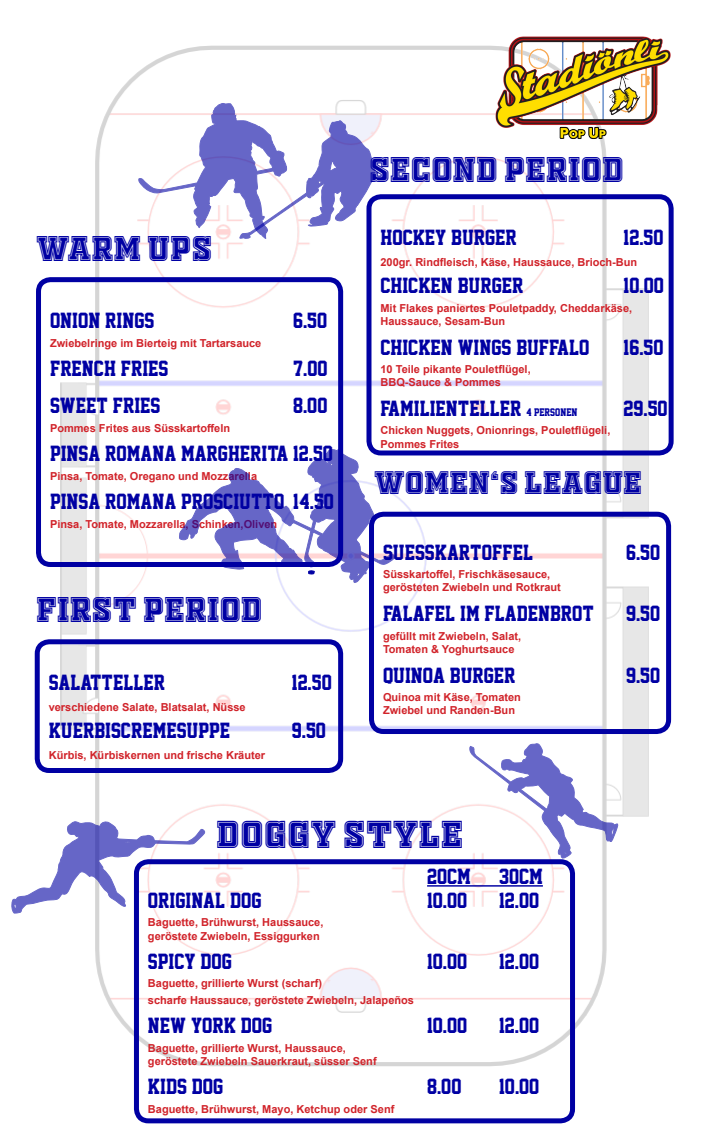
<style>
.page{position:relative;width:709px;height:1134px;background:#fff}
.page>*{position:absolute;margin:0;border:0;box-sizing:border-box;transform-origin:0 0}
.t1{font:37px "OLDSPORT01 COLLEGENCV";color:#0000a3}
.t2{font:34px "OLDSPORT01 COLLEGENCV";letter-spacing:-.01em;color:#0000a3}
.t3{font:31px "OLDSPORT01 COLLEGENCV";letter-spacing:-.005em;color:#0000a3}
.t4{font:20px "Superstar M54";color:#0000a3}
.t5{font:700 11px "Arial";color:#d1232a}
.s1{font-size:10px}
</style>
<div class="page">
<img style="left:41px;top:45px;width:632px;height:1022px">
<div style="left:36px;top:277px;width:307px;height:290px;border:5px solid #0000a3;border-radius:12px"></div>
<div style="left:369px;top:512px;width:302px;height:222px;border:5px solid #0000a3;border-radius:12px"></div>
<hr style="left:427px;top:885px;width:116px;height:2px;background:#0000a3">
<div style="left:134px;top:859px;width:441px;height:264px;border:5px solid #0000a3;border-radius:12px"></div>
<div style="left:35px;top:639px;width:308px;height:134px;border:5px solid #0000a3;border-radius:12px"></div>
<div style="left:366px;top:194px;width:307px;height:261px;border:5px solid #0000a3;border-radius:12px"></div>
<svg style="left:11px;top:820px;width:195px;height:94px"></svg>
<svg style="left:137px;top:102px;width:239px;height:138px"></svg>
<svg style="left:469px;top:742px;width:150px;height:117px"></svg>
<svg style="left:178px;top:448px;width:218px;height:136px"></svg>
<img style="left:494px;top:36px;width:179px;height:106px">
<p class="t2" style="left:36px;top:223px;width:178px">WARM UPS</p>
<p class="t4" style="left:50px;top:309px;width:106px">ONION RINGS</p>
<p class="t4" style="left:293px;top:309px;width:36px">6.50</p>
<p class="t5" style="left:50px;top:335px;width:213px">Zwiebelringe im Bierteig mit Tartarsauce</p>
<p class="t4" style="left:50px;top:357px;width:120px">FRENCH FRIES</p>
<p class="t4" style="left:293px;top:357px;width:36px">7.00</p>
<p class="t4" style="left:50px;top:395px;width:112px">SWEET FRIES</p>
<p class="t4" style="left:293px;top:395px;width:36px">8.00</p>
<p class="t5" style="left:50px;top:421px;width:182px">Pommes Frites aus Süsskartoffeln</p>
<p class="t4" style="left:50px;top:443px;width:284px">PINSA ROMANA MARGHERITA 12.50</p>
<p class="t5" style="left:50px;top:469px;width:209px">Pinsa, Tomate, Oregano und Mozzarella</p>
<p class="t4" style="left:50px;top:491px;width:285px">PINSA ROMANA PROSCIUTTO 14.50</p>
<p class="t5" style="left:50px;top:517px;width:229px">Pinsa, Tomate, Mozzarella, Schinken,Oliven</p>
<p class="t2" style="left:36px;top:585px;width:228px">FIRST PERIOD</p>
<p class="t4" style="left:49px;top:671px;width:118px">SALATTELLER</p>
<p class="t4" style="left:292px;top:671px;width:41px">12.50</p>
<p class="t5" style="left:49px;top:699px;width:198px">verschiedene Salate, Blatsalat, Nüsse</p>
<p class="t4" style="left:49px;top:719px;width:183px">KUERBISCREMESUPPE</p>
<p class="t4" style="left:292px;top:719px;width:36px">9.50</p>
<p class="t5" style="left:49px;top:747px;width:218px">Kürbis, Kürbiskernen und frische Kräuter</p>
<p class="t2" style="left:369px;top:145px;width:256px">SECOND PERIOD</p>
<p class="t4" style="left:380px;top:226px;width:138px">HOCKEY BURGER</p>
<p class="t4" style="left:623px;top:226px;width:41px">12.50</p>
<p class="t5" style="left:380px;top:254px;width:258px">200gr. Rindfleisch, Käse, Haussauce, Brioch-Bun</p>
<p class="t4" style="left:380px;top:274px;width:144px">CHICKEN BURGER</p>
<p class="t4" style="left:623px;top:274px;width:42px">10.00</p>
<p class="t5" style="left:380px;top:300px;width:253px">Mit Flakes paniertes Pouletpaddy, Cheddarkäse,</p>
<p class="t5" style="left:380px;top:313px;width:126px">Haussauce, Sesam-Bun</p>
<p class="t4" style="left:380px;top:336px;width:210px">CHICKEN WINGS BUFFALO</p>
<p class="t4" style="left:623px;top:336px;width:41px">16.50</p>
<p class="t5" style="left:380px;top:362px;width:152px">10 Teile pikante Pouletflügel,</p>
<p class="t5" style="left:380px;top:375px;width:122px">BBQ-Sauce &amp; Pommes</p>
<p class="t4" style="left:380px;top:398px;width:198px">FAMILIENTELLER <span class="s1">4 PERSONEN</span></p>
<p class="t4" style="left:623px;top:398px;width:46px">29.50</p>
<p class="t5" style="left:380px;top:423px;width:231px">Chicken Nuggets, Onionrings, Pouletflügeli,</p>
<p class="t5" style="left:380px;top:436px;width:80px">Pommes Frites</p>
<p class="t3" style="left:374px;top:460px;width:270px">WOMEN‘S LEAGUE</p>
<p class="t4" style="left:383px;top:542px;width:151px">SUESSKARTOFFEL</p>
<p class="t4" style="left:626px;top:542px;width:36px">6.50</p>
<p class="t5" style="left:383px;top:567px;width:169px">Süsskartoffel, Frischkäsesauce,</p>
<p class="t5" style="left:383px;top:580px;width:179px">gerösteten Zwiebeln und Rotkraut</p>
<p class="t4" style="left:383px;top:603px;width:212px">FALAFEL IM FLADENBROT</p>
<p class="t4" style="left:626px;top:603px;width:36px">9.50</p>
<p class="t5" style="left:383px;top:628px;width:140px">gefüllt mit Zwiebeln, Salat,</p>
<p class="t5" style="left:383px;top:641px;width:133px">Tomaten &amp; Yoghurtsauce</p>
<p class="t4" style="left:383px;top:664px;width:134px">QUINOA BURGER</p>
<p class="t4" style="left:626px;top:664px;width:36px">9.50</p>
<p class="t5" style="left:383px;top:689px;width:139px">Quinoa mit Käse, Tomaten</p>
<p class="t5" style="left:383px;top:702px;width:134px">Zwiebel und Randen-Bun</p>
<p class="t1" style="left:216px;top:807px;width:249px">DOGGY STYLE</p>
<p class="t4" style="left:427px;top:865px;width:45px">20CM</p>
<p class="t4" style="left:499px;top:865px;width:45px">30CM</p>
<p class="t4" style="left:148px;top:889px;width:115px">ORIGINAL DOG</p>
<p class="t4" style="left:427px;top:889px;width:42px">10.00</p>
<p class="t4" style="left:499px;top:889px;width:42px">12.00</p>
<p class="t5" style="left:148px;top:914px;width:177px">Baguette, Brühwurst, Haussauce,</p>
<p class="t5" style="left:148px;top:928px;width:173px">geröstete Zwiebeln, Essiggurken</p>
<p class="t4" style="left:148px;top:950px;width:85px">SPICY DOG</p>
<p class="t4" style="left:427px;top:950px;width:42px">10.00</p>
<p class="t4" style="left:499px;top:950px;width:42px">12.00</p>
<p class="t5" style="left:148px;top:975px;width:175px">Baguette, grillierte Wurst (scharf)</p>
<p class="t5" style="left:148px;top:992px;width:267px">scharfe Haussauce, geröstete Zwiebeln, Jalapeños</p>
<p class="t4" style="left:148px;top:1014px;width:126px">NEW YORK DOG</p>
<p class="t4" style="left:427px;top:1014px;width:42px">10.00</p>
<p class="t4" style="left:499px;top:1014px;width:42px">12.00</p>
<p class="t5" style="left:148px;top:1040px;width:199px">Baguette, grillierte Wurst, Haussauce,</p>
<p class="t5" style="left:148px;top:1053px;width:230px">geröstete Zwiebeln Sauerkraut, süsser Senf</p>
<p class="t4" style="left:148px;top:1075px;width:77px">KIDS DOG</p>
<p class="t4" style="left:427px;top:1075px;width:36px">8.00</p>
<p class="t4" style="left:499px;top:1075px;width:42px">10.00</p>
<p class="t5" style="left:148px;top:1101px;width:248px">Baguette, Brühwurst, Mayo, Ketchup oder Senf</p>
</div>
